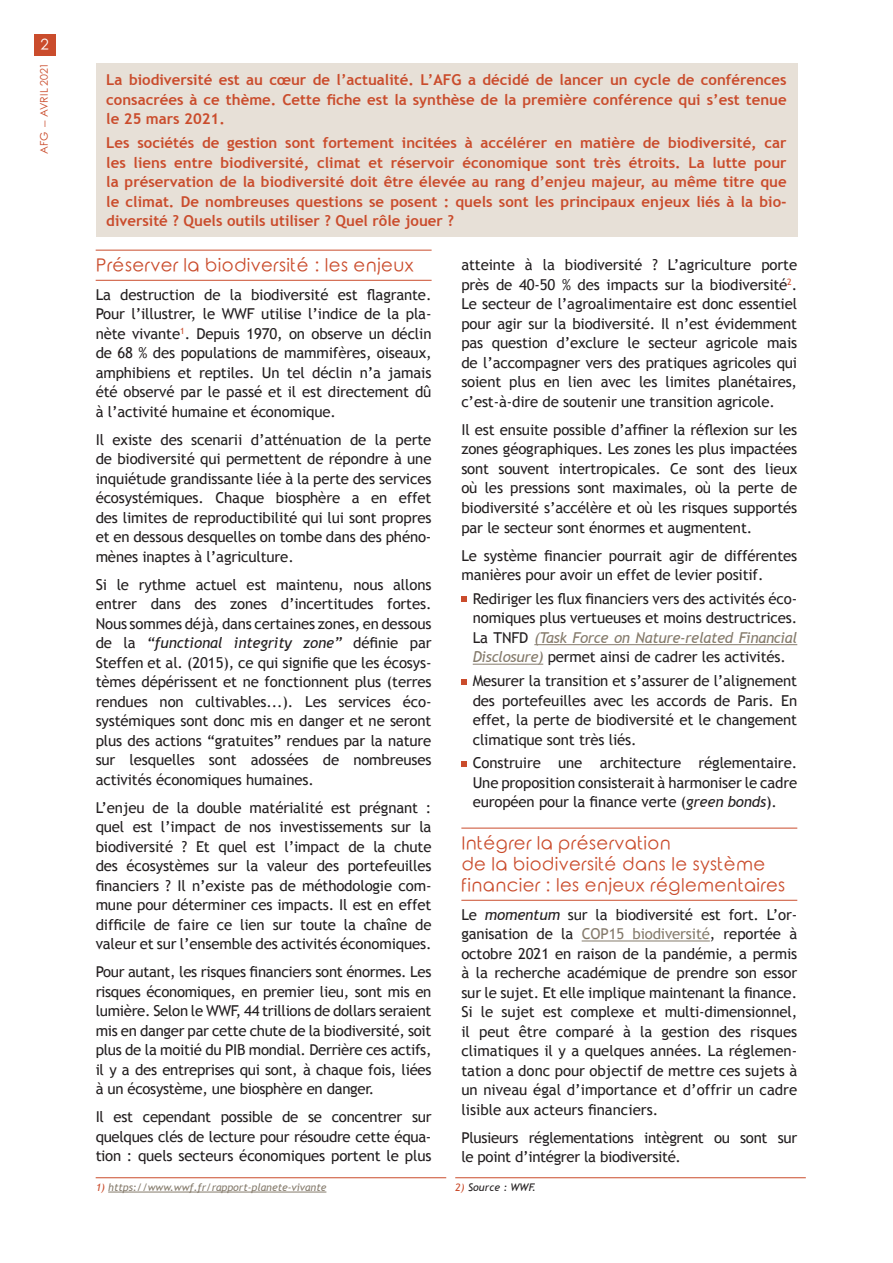
<style>
.page{position:relative;width:893px;height:1263px;background:#fff}
.page>*{position:absolute;margin:0;border:0;box-sizing:border-box;transform-origin:0 0}
.t1{font:18px/21px "Rounded Elegance";letter-spacing:.02em;color:#ca4c2c}
.t2{font:15px/19.5px "Trebuchet MS";letter-spacing:-.01em;color:#231f20;text-align:justify}
.t3{font:700 15px/19.5px "Trebuchet MS";color:#ca4c2c;text-align:justify}
.t4{font:15px "Rounded Elegance";color:#fff}
.t5{font:italic 10.5px "Trebuchet MS";color:#857b6c}
.t6{font:10.5px "Rounded Elegance";letter-spacing:.02em;color:#ca4c2c}
.t7{font:italic 10.5px "Trebuchet MS";letter-spacing:.01em;color:#231f20}
.s1{font-style:italic}
.s2{font-style:italic;color:#857b6c}
.s3{color:#857b6c}
.s4{color:#ca4c2c}
</style>
<div class="page">
<hr style="left:96px;top:250px;width:336px;height:1px;background:#ca4c2c">
<hr style="left:96px;top:280px;width:336px;height:1px;background:#ca4c2c">
<hr style="left:534px;top:644px;width:263px;height:1px;background:#857b6c">
<hr style="left:473px;top:664px;width:70px;height:1px;background:#857b6c">
<hr style="left:461px;top:828px;width:336px;height:1px;background:#ca4c2c">
<hr style="left:461px;top:900px;width:336px;height:1px;background:#ca4c2c">
<hr style="left:582px;top:940px;width:128px;height:1px;background:#857b6c">
<svg style="left:461px;top:596px;width:6px;height:6px"></svg>
<svg style="left:461px;top:679px;width:6px;height:5px"></svg>
<svg style="left:461px;top:761px;width:6px;height:6px"></svg>
<div style="left:96px;top:64px;width:701px;height:173px;background:#e7e0d7"></div>
<div style="left:34px;top:34px;width:21px;height:21px;background:#ca4c2c"></div>
<hr style="left:96px;top:1177px;width:350px;height:1px;background:#ca4c2c">
<hr style="left:108px;top:1192px;width:218px;height:1px;background:#857b6c">
<hr style="left:455px;top:1177px;width:351px;height:1px;background:#ca4c2c">
<p class="t4" style="left:40px;top:35px;width:10px">2</p>
<p class="t6" style="left:38px;top:154px;width:92px;rotate:-90deg">AFG – AVRIL 2021</p>
<p class="t3" style="left:106px;top:70px;width:682px">La biodiversité est au cœur de l’actualité. L’AFG a décidé de lancer un cycle de conférences consacrées à ce thème. Cette fiche est la synthèse de la première conférence qui s’est tenue le 25 mars 2021.</p>
<p class="t3" style="left:106px;top:133px;width:682px">Les sociétés de gestion sont fortement incitées à accélérer en matière de biodiversité, car les liens entre biodiversité, climat et réservoir économique sont très étroits. La lutte pour la préservation de la biodiversité doit être élevée au rang d’enjeu majeur, au même titre que le climat. De nombreuses questions se posent : quels sont les principaux enjeux liés à la bio&shy;diversité ? Quels outils utiliser ? Quel rôle jouer ?</p>
<p class="t1" style="left:96px;top:256px;width:319px">Préserver la biodiversité : les enjeux</p>
<p class="t2" style="left:96px;top:285px;width:337px">La destruction de la biodiversité est flagrante.<br>Pour l’illustrer, le WWF utilise l’indice de la pla&shy;nète vivante<sup>1</sup>. Depuis 1970, on observe un déclin de 68 % des populations de mammifères, oiseaux, amphibiens et reptiles. Un tel déclin n’a jamais été observé par le passé et il est directement dû à l’activité humaine et économique.</p>
<p class="t2" style="left:96px;top:430px;width:337px">Il existe des scenarii d’atténuation de la perte de biodiversité qui permettent de répondre à une inquiétude grandissante liée à la perte des services écosystémiques. Chaque biosphère a en effet des limites de reproductibilité qui lui sont propres et en dessous desquelles on tombe dans des phéno&shy;mènes inaptes à l’agriculture.</p>
<p class="t2" style="left:96px;top:575px;width:337px">Si le rythme actuel est maintenu, nous allons entrer dans des zones d’incertitudes fortes.<br>Nous sommes déjà, dans certaines zones, en dessous de la <span class="s1">“functional integrity zone”</span> définie par Steffen et al. (2015), ce qui signifie que les écosys&shy;tèmes dépérissent et ne fonctionnent plus (terres rendues non cultivables...). Les services éco&shy;systémiques sont donc mis en danger et ne seront plus des actions “gratuites” rendues par la nature sur lesquelles sont adossées de nombreuses activités économiques humaines.</p>
<p class="t2" style="left:96px;top:798px;width:337px">L’enjeu de la double matérialité est prégnant : quel est l’impact de nos investissements sur la biodiversité ? Et quel est l’impact de la chute des écosystèmes sur la valeur des portefeuilles financiers ? Il n’existe pas de méthodologie com&shy;mune pour déterminer ces impacts. Il est en effet difficile de faire ce lien sur toute la chaîne de valeur et sur l’ensemble des activités économiques.</p>
<p class="t2" style="left:96px;top:962px;width:337px">Pour autant, les risques financiers sont énormes. Les risques économiques, en premier lieu, sont mis en lumière. Selon le WWF, 44 trillions de dollars seraient mis en danger par cette chute de la biodiversité, soit plus de la moitié du PIB mondial. Derrière ces actifs, il y a des entreprises qui sont, à chaque fois, liées à un écosystème, une biosphère en danger.</p>
<p class="t2" style="left:96px;top:1107px;width:337px">Il est cependant possible de se concentrer sur quelques clés de lecture pour résoudre cette équa&shy;tion : quels secteurs économiques portent le plus</p>
<p class="t2" style="left:461px;top:256px;width:337px">atteinte à la biodiversité ? L’agriculture porte près de 40-50 % des impacts sur la biodiversité<sup>2</sup>.<br>Le secteur de l’agroalimentaire est donc essentiel pour agir sur la biodiversité. Il n’est évidemment pas question d’exclure le secteur agricole mais de l’accompagner vers des pratiques agricoles qui soient plus en lien avec les limites planétaires, c’est-à-dire de soutenir une transition agricole.</p>
<p class="t2" style="left:461px;top:420px;width:337px">Il est ensuite possible d’affiner la réflexion sur les zones géographiques. Les zones les plus impactées sont souvent intertropicales. Ce sont des lieux où les pressions sont maximales, où la perte de biodiversité s’accélère et où les risques supportés par le secteur sont énormes et augmentent.</p>
<p class="t2" style="left:461px;top:546px;width:337px">Le système financier pourrait agir de différentes manières pour avoir un effet de levier positif.</p>
<p class="t2" style="left:473px;top:589px;width:326px">Rediriger les flux financiers vers des activités éco&shy;nomiques plus vertueuses et moins destructrices.<br>La TNFD <span class="s2">(Task Force on Nature-related Financial Disclosure)</span> permet ainsi de cadrer les activités.</p>
<p class="t2" style="left:473px;top:671px;width:326px">Mesurer la transition et s’assurer de l’alignement des portefeuilles avec les accords de Paris. En effet, la perte de biodiversité et le changement climatique sont très liés.</p>
<p class="t2" style="left:473px;top:753px;width:326px">Construire une architecture réglementaire.<br>Une proposition consisterait à harmoniser le cadre européen pour la finance verte (<span class="s1">green bonds</span>).</p>
<p class="t1" style="left:461px;top:834px;width:325px">Intégrer la préservation<br>de la biodiversité dans le système financier : les enjeux réglementaires</p>
<p class="t2" style="left:461px;top:905px;width:337px">Le <span class="s1">momentum</span> sur la biodiversité est fort. L’or&shy;ganisation de la <span class="s3">COP15 biodiversité</span>, reportée à octobre 2021 en raison de la pandémie, a permis à la recherche académique de prendre son essor sur le sujet. Et elle implique maintenant la finance.<br>Si le sujet est complexe et multi-dimensionnel, il peut être comparé à la gestion des risques climatiques il y a quelques années. La réglemen&shy;tation a donc pour objectif de mettre ces sujets à un niveau égal d’importance et d’offrir un cadre lisible aux acteurs financiers.</p>
<p class="t2" style="left:461px;top:1128px;width:337px">Plusieurs réglementations intègrent ou sont sur le point d’intégrer la biodiversité.</p>
<p class="t5" style="left:96px;top:1181px;width:232px"><span class="s4">1)</span> https://www.wwf.fr/rapport-planete-vivante</p>
<p class="t7" style="left:455px;top:1181px;width:82px"><span class="s4">2)</span> Source : WWF.</p>
</div>
